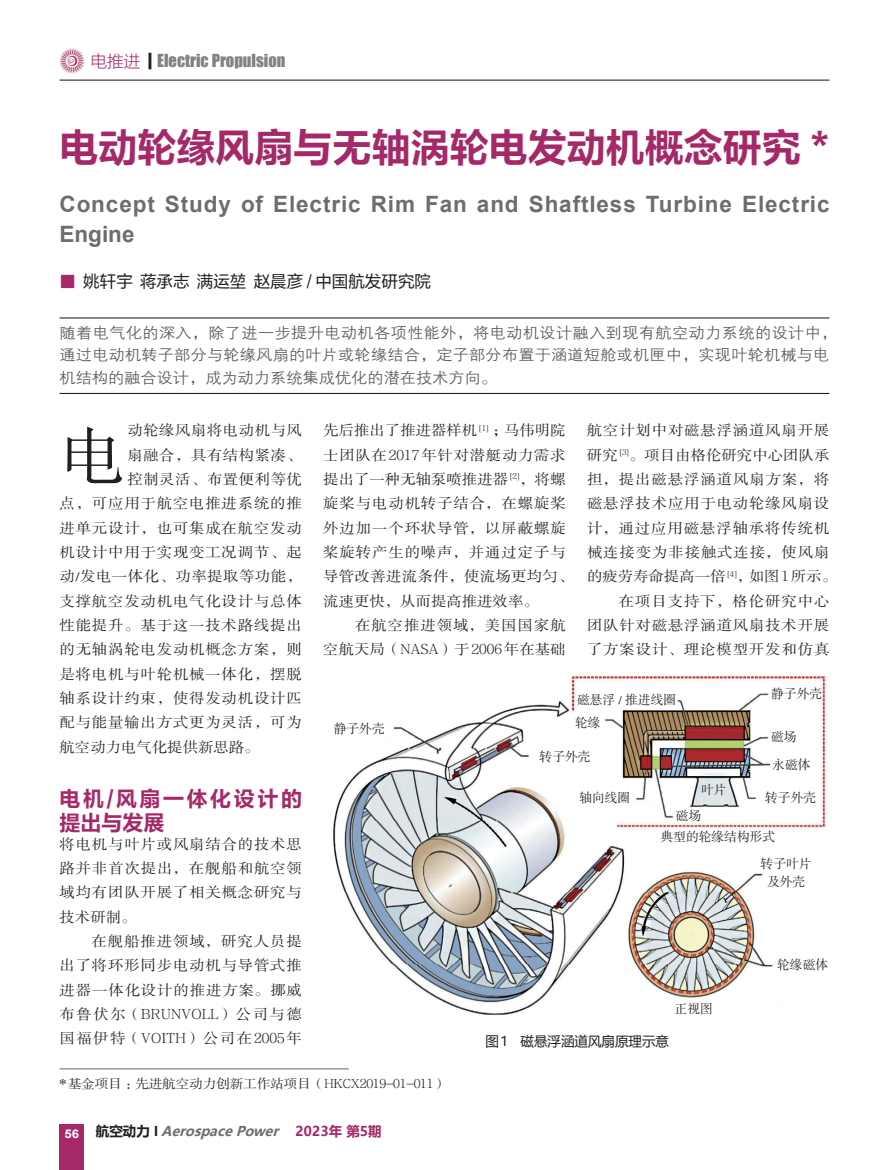
<style>
.page{position:relative;width:872px;height:1170px;background:#fff}
.page>*{position:absolute;margin:0;border:0;box-sizing:border-box;transform-origin:0 0}
.t1{font:62.85px "FZSSJW GB1 0";color:#231f20;scale:1.08 1}
.t2{font:39px "FZLTCHJW GB1 0";color:#a52869}
.t3{font:700 22.5px/30px "Arial";letter-spacing:.04em;color:#6c6d70}
.t4{font:21px/24.3px "FZLTCHJW GB1 0";letter-spacing:.12em;color:#a52869}
.t5{font:16.5px "Impact";color:#808285}
.t6{font:16.5px "FZLTHJW GB1 0";color:#231f20}
.t7{font:15px/22.5px "FZZDXJW GB1 0";letter-spacing:.01em;color:#57585a;scale:1.08 1}
.t8{font:14.25px/24.3px "FZSSJW GB1 0";letter-spacing:.055em;color:#231f20;text-align:justify;scale:1.08 1}
.t9{font:14.25px/24.3px "FZSSJW GB1 0";letter-spacing:.035em;color:#231f20;scale:1.08 1}
.t10{font:14.25px "FZSSJW GB1 0";color:#231f20;scale:1.08 1}
.t11{font:14.25px/24.3px "FZSSJW GB1 0";letter-spacing:.005em;color:#231f20;text-align:right;scale:1.08 1}
.t12{font:14.25px "FZSSJW GB1 0";letter-spacing:.03em;color:#231f20;scale:1.08 1}
.t13{font:italic 700 13.5px "Microsoft Ya Hei";color:#6c6d70}
.t14{font:13.5px "Microsoft Ya Hei";color:#231f20}
.t15{font:12.75px/27.6px "FZSSJW GB1 0";color:#231f20}
.t16{font:12.75px "FZSSJW GB1 0";letter-spacing:-.02em;color:#231f20;scale:1.08 1}
.s1{font-family:"Microsoft Ya Hei";font-weight:300;color:#a52869}
.s2{font-family:"Microsoft Ya Hei";font-weight:300;color:#231f20}
.s3{color:#a52869}
.s4{font-style:normal;color:#231f20}
.s5{font-style:normal;color:#a52869}
</style>
<div class="page">
<div style="left:60px;top:1124px;width:24px;height:45px;background:#a52869"></div>
<hr style="left:60px;top:80px;width:769px;height:1px;background:#231f20">
<img style="left:60px;top:49px;width:24px;height:24px">
<hr style="left:60px;top:317px;width:769px;height:1px;background:#231f20">
<hr style="left:60px;top:393px;width:769px;height:1px;background:#231f20">
<img style="left:333px;top:675px;width:494px;height:340px">
<hr style="left:60px;top:1068px;width:289px;height:1px;background:#6c6d70">
<p class="t5" style="left:91px;top:48px;width:196px"><span class="s1">电推进</span> <span class="s2">┃</span>Electric Propulsion</p>
<h2 class="t2" style="left:60px;top:126px;width:771px">电动轮缘风扇与无轴涡轮电发动机概念研究 *</h2>
<h3 class="t3" style="left:60px;top:189px;width:771px">Concept Study of Electric Rim Fan and Shaftless Turbine Electric<br>Engine</h3>
<p class="t6" style="left:60px;top:272px;width:373px"><span class="s3">■</span> 姚轩宇 蒋承志 满运堃 赵晨彦 / 中国航发研究院</p>
<p class="t7" style="left:60px;top:322px;width:721px">随着电气化的深入，除了进一步提升电动机各项性能外，将电动机设计融入到现有航空动力系统的设计中，通过电动机转子部分与轮缘风扇的叶片或轮缘结合，定子部分布置于涵道短舱或机匣中，实现叶轮机械与电机结构的融合设计，成为动力系统集成优化的潜在技术方向。</p>
<h1 class="t1" style="left:60px;top:422px;width:64px">电</h1>
<p class="t9" style="left:127px;top:419px;width:163px">动轮缘风扇将电动机与风</p>
<p class="t9" style="left:127px;top:443px;width:163px">扇融合，具有结构紧凑、</p>
<p class="t9" style="left:127px;top:467px;width:163px">控制灵活、布置便利等优</p>
<p class="t8" style="left:60px;top:491px;width:226px">点，可应用于航空电推进系统的推</p>
<p class="t8" style="left:60px;top:516px;width:226px">进单元设计，也可集成在航空发动</p>
<p class="t8" style="left:60px;top:540px;width:226px">机设计中用于实现变工况调节、起</p>
<p class="t12" style="left:60px;top:569px;width:226px">动/发电一体化、功率提取等功能，</p>
<p class="t8" style="left:60px;top:589px;width:226px">支撑航空发动机电气化设计与总体</p>
<p class="t8" style="left:60px;top:613px;width:226px">性能提升。基于这一技术路线提出</p>
<p class="t8" style="left:60px;top:637px;width:226px">的无轴涡轮电发动机概念方案，则</p>
<p class="t8" style="left:60px;top:662px;width:226px">是将电机与叶轮机械一体化，摆脱</p>
<p class="t8" style="left:60px;top:686px;width:226px">轴系设计约束，使得发动机设计匹</p>
<p class="t8" style="left:60px;top:710px;width:226px">配与能量输出方式更为灵活，可为</p>
<p class="t10" style="left:60px;top:739px;width:187px">航空动力电气化提供新思路。</p>
<h3 class="t4" style="left:60px;top:787px;width:244px">电机/风扇一体化设计的提出与发展</h3>
<p class="t8" style="left:60px;top:832px;width:226px">将电机与叶片或风扇结合的技术思路并非首次提出，在舰船和航空领域均有团队开展了相关概念研究与技术研制。</p>
<p class="t8" style="left:60px;top:929px;width:226px;text-indent:32px">在舰船推进领域，研究人员提出了将环形同步电动机与导管式推进器一体化设计的推进方案。挪威布鲁伏尔（BRUNVOLL）公司与德国福伊特（VOITH）公司在 2005 年</p>
<p class="t9" style="left:323px;top:419px;width:233px">先后推出了推进器样机 <sup>[1]</sup> ；马伟明院士团队在2017年针对潜艇动力需求提出了一种无轴泵喷推进器 <sup>[2]</sup>，将螺旋桨与电动机转子结合，在螺旋桨外边加一个环状导管，以屏蔽螺旋桨旋转产生的噪声，并通过定子与导管改善进流条件，使流场更均匀、流速更快，从而提高推进效率。</p>
<p class="t11" style="left:323px;top:613px;width:226px">在航空推进领域，美国国家航<br>空航天局（NASA）于 2006 年在基础</p>
<p class="t8" style="left:587px;top:419px;width:226px">航空计划中对磁悬浮涵道风扇开展</p>
<p class="t10" style="left:587px;top:447px;width:226px">研究 <sup>[3]</sup>。项目由格伦研究中心团队承</p>
<p class="t8" style="left:587px;top:467px;width:226px">担，提出磁悬浮涵道风扇方案，将</p>
<p class="t8" style="left:587px;top:491px;width:226px">磁悬浮技术应用于电动轮缘风扇设</p>
<p class="t8" style="left:587px;top:516px;width:226px">计，通过应用磁悬浮轴承将传统机</p>
<p class="t8" style="left:587px;top:540px;width:226px">械连接变为非接触式连接，使风扇</p>
<p class="t10" style="left:587px;top:569px;width:233px">的疲劳寿命提高一倍 <sup>[4]</sup>，如图 1 所示。</p>
<p class="t8" style="left:619px;top:589px;width:196px">在项目支持下，格伦研究中心</p>
<p class="t8" style="left:587px;top:613px;width:226px">团队针对磁悬浮涵道风扇技术开展</p>
<p class="t8" style="left:587px;top:637px;width:226px">了方案设计、理论模型开发和仿真</p>
<p class="t15" style="left:577px;top:686px;width:101px">磁悬浮 / 推进线圈</p>
<p class="t15" style="left:771px;top:679px;width:52px">静子外壳</p>
<p class="t15" style="left:334px;top:715px;width:52px">静子外壳</p>
<p class="t15" style="left:575px;top:709px;width:27px">轮缘</p>
<p class="t15" style="left:771px;top:723px;width:41px">磁场永磁体</p>
<p class="t15" style="left:539px;top:743px;width:52px">转子外壳</p>
<p class="t15" style="left:579px;top:783px;width:52px">轴向线圈</p>
<p class="t15" style="left:765px;top:783px;width:52px">转子外壳</p>
<p class="t15" style="left:701px;top:776px;width:27px">叶片</p>
<p class="t15" style="left:675px;top:801px;width:27px">磁场</p>
<p class="t15" style="left:660px;top:822px;width:116px">典型的轮缘结构形式</p>
<p class="t15" style="left:760px;top:855px;width:52px;line-height:18px;text-align:center">转子叶片及外壳</p>
<p class="t15" style="left:674px;top:994px;width:40px">正视图</p>
<p class="t14" style="left:485px;top:1031px;width:185px">图1 磁悬浮涵道风扇原理示意</p>
<p class="t15" style="left:777px;top:951px;width:52px">轮缘磁体</p>
<p class="t16" style="left:60px;top:1076px;width:360px">*基金项目：先进航空动力创新工作站项目（HKCX2019-01-011）</p>
<p class="t13" style="left:65px;top:1121px;width:319px"><sub>5</sub> <sub>6</sub> <span class="s4">航空动力 I</span> AerospacePower <span class="s5">2 0 2 3 年 第 5 期</span></p>
</div>
